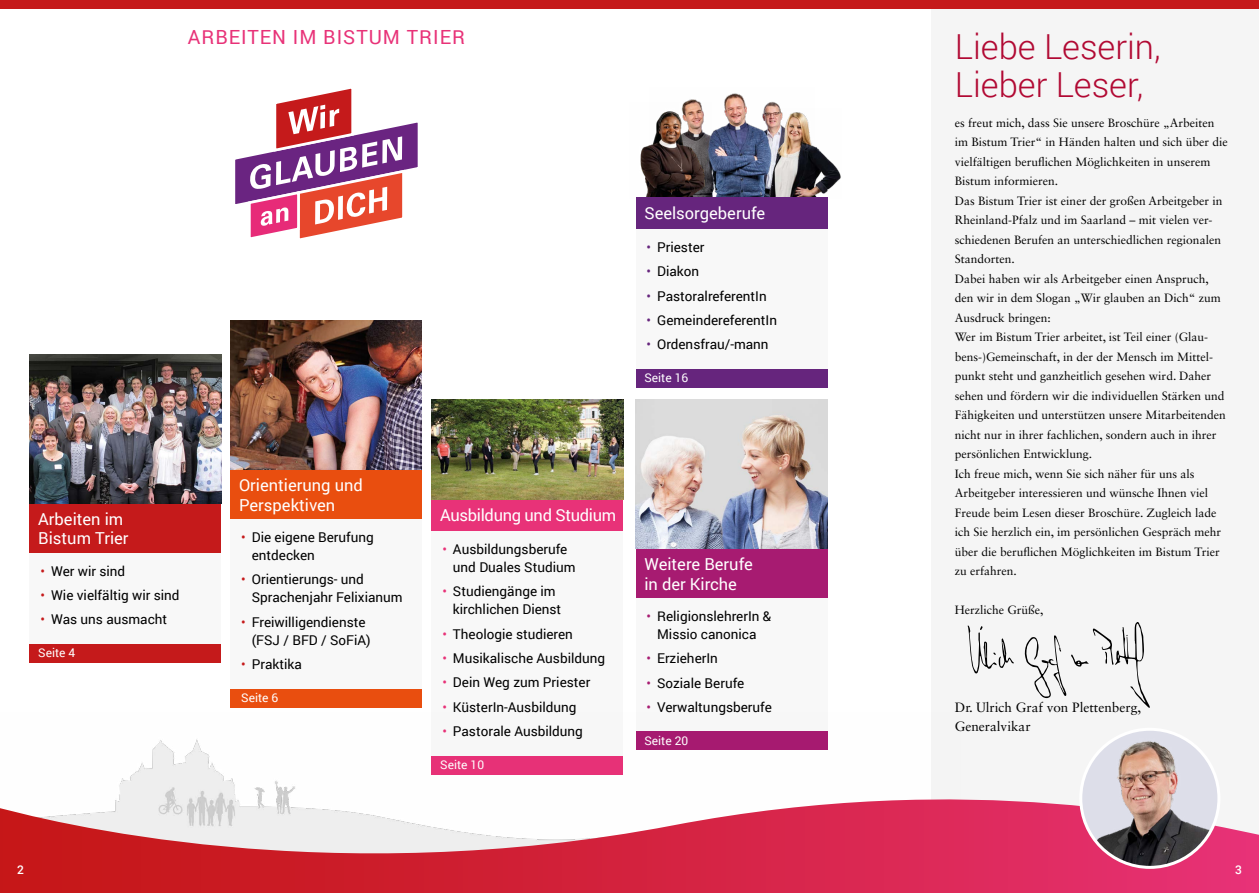
<style>
.page{position:relative;width:1259px;height:893px;background:#fff}
.page>*{position:absolute;margin:0;border:0;box-sizing:border-box;transform-origin:0 0}
.t1{font:300 34.5px/39px "Roboto";color:#b10933}
.t2{font:19.5px "Roboto";letter-spacing:.05em;color:#e83278}
.t3{font:16.5px/19.8px "Roboto";color:#fff}
.t4{font:16.5px "Roboto";letter-spacing:-.02em;color:#fff}
.t5{font:13.5px/18px "Roboto";color:#000}
.t6{font:13.5px/19.5px "Sabon LT Std";color:#000}
.t7{font:12px/19.5px "Sabon LT Std";color:#000}
.t8{font:12px "Roboto";color:#fff}
.t9{font:500 12px "Roboto";color:#fff}
.s1{color:#c51a1b}
.s2{color:#66257d}
.s3{color:#e83278}
.s4{color:#a71b71}
</style>
<div class="page">
<img style="left:685px;top:93px;width:95px;height:105px">
<img style="left:766px;top:108px;width:75px;height:91px">
<img style="left:636px;top:102px;width:75px;height:96px">
<div style="left:931px;top:0;width:328px;height:848px;background:#f5f5f5"></div>
<div style="left:30px;top:550px;width:191px;height:96px;background:#f8f8f8"></div>
<div style="left:30px;top:503px;width:191px;height:50px;background:#c51a1b"></div>
<div style="left:30px;top:644px;width:191px;height:19px;background:#c51a1b"></div>
<img style="left:30px;top:355px;width:191px;height:148px">
<div style="left:636px;top:225px;width:191px;height:147px;background:#f8f8f8"></div>
<div style="left:636px;top:198px;width:191px;height:31px;background:#66257d"></div>
<div style="left:636px;top:369px;width:191px;height:19px;background:#66257d"></div>
<div style="left:636px;top:587px;width:191px;height:157px;background:#f8f8f8"></div>
<div style="left:636px;top:548px;width:191px;height:50px;background:#a71b71"></div>
<img style="left:636px;top:400px;width:191px;height:148px">
<div style="left:432px;top:443px;width:191px;height:327px;background:#f8f8f8"></div>
<div style="left:432px;top:500px;width:191px;height:31px;background:#e83278"></div>
<img style="left:432px;top:400px;width:191px;height:100px">
<svg style="left:235px;top:88px;width:183px;height:151px"></svg>
<div style="left:230px;top:515px;width:192px;height:179px;background:#f8f8f8"></div>
<div style="left:230px;top:469px;width:192px;height:50px;background:#e94e0f"></div>
<div style="left:230px;top:689px;width:192px;height:18px;background:#e94e0f"></div>
<img style="left:230px;top:321px;width:192px;height:148px">
<img style="left:139px;top:731px;width:689px;height:38px">
<svg style="left:0;top:769px;width:1259px;height:124px"></svg>
<div style="left:0;top:0;width:1259px;height:9px;background:#c51a1b"></div>
<img style="left:1080px;top:729px;width:139px;height:138px;border-radius:69px">
<div style="left:1079px;top:728px;width:141px;height:141px;border:3px solid #fff;border-radius:50%"></div>
<svg style="left:967px;top:625px;width:47px;height:48px"></svg>
<svg style="left:1024px;top:622px;width:125px;height:86px"></svg>
<h3 class="t3" style="left:38px;top:508px;width:92px">Arbeiten im<br>Bistum Trier</h3>
<p class="t5" style="left:40px;top:561px;width:86px"><span class="s1">•</span> Wer wir sind</p>
<p class="t5" style="left:40px;top:586px;width:141px"><span class="s1">•</span> Wie vielfältig wir sind</p>
<p class="t5" style="left:40px;top:610px;width:128px"><span class="s1">•</span> Was uns ausmacht</p>
<p class="t8" style="left:38px;top:644px;width:39px">Seite 4</p>
<h2 class="t2" style="left:188px;top:23px;width:279px">ARBEITEN IM BISTUM TRIER</h2>
<h1 class="t1" style="left:955px;top:26px;width:207px">Liebe Leserin,<br>Lieber Leser,</h1>
<p class="t7" style="left:955px;top:113px;width:274px">es freut mich, dass Sie unsere Broschüre „Arbeiten im Bistum Trier“ in Händen halten und sich über die vielfältigen beruflichen Möglichkeiten in unserem Bistum informieren.<br>Das Bistum Trier ist einer der großen Arbeitgeber in Rheinland-Pfalz und im Saarland – mit vielen ver&shy;schiedenen Berufen an unterschiedlichen regionalen Standorten.<br>Dabei haben wir als Arbeitgeber einen Anspruch, den wir in dem Slogan „Wir glauben an Dich“ zum Ausdruck bringen:<br>Wer im Bistum Trier arbeitet, ist Teil einer (Glau&shy;bens-)Gemeinschaft, in der der Mensch im Mittel&shy;punkt steht und ganzheitlich gesehen wird. Daher sehen und fördern wir die individuellen Stärken und Fähigkeiten und unterstützen unsere Mitarbeitenden nicht nur in ihrer fachlichen, sondern auch in ihrer persönlichen Entwicklung.<br>Ich freue mich, wenn Sie sich näher für uns als Arbeitgeber interessieren und wünsche Ihnen viel Freude beim Lesen dieser Broschüre. Zugleich lade ich Sie herzlich ein, im persönlichen Gespräch mehr über die beruflichen Möglichkeiten im Bistum Trier zu erfahren.</p>
<p class="t7" style="left:955px;top:600px;width:90px">Herzliche Grüße,</p>
<h3 class="t3" style="left:644px;top:203px;width:122px">Seelsorgeberufe</h3>
<p class="t5" style="left:646px;top:238px;width:59px"><span class="s2">•</span> Priester</p>
<p class="t5" style="left:646px;top:262px;width:54px"><span class="s2">•</span> Diakon</p>
<p class="t5" style="left:646px;top:286px;width:122px"><span class="s2">•</span> PastoralreferentIn</p>
<p class="t5" style="left:646px;top:311px;width:132px"><span class="s2">•</span> GemeindereferentIn</p>
<p class="t5" style="left:646px;top:335px;width:124px"><span class="s2">•</span> Ordensfrau/-mann</p>
<p class="t8" style="left:644px;top:370px;width:45px">Seite 16</p>
<h3 class="t3" style="left:239px;top:475px;width:125px">Orientierung und<br>Perspektiven</h3>
<p class="t5" style="left:252px;top:528px;width:124px;text-indent:-11px"><span class="s1">•</span> Die eigene Berufung entdecken</p>
<p class="t5" style="left:252px;top:570px;width:152px;text-indent:-11px"><span class="s1">•</span> Orientierungs- und<br>Sprachenjahr Felixianum</p>
<p class="t5" style="left:252px;top:612px;width:120px;text-indent:-11px"><span class="s1">•</span> Freiwilligendienste (FSJ / BFD / SoFiA)</p>
<p class="t5" style="left:241px;top:655px;width:62px"><span class="s1">•</span> Praktika</p>
<p class="t8" style="left:241px;top:689px;width:39px">Seite 6</p>
<h3 class="t4" style="left:440px;top:504px;width:177px">Ausbildung und Studium</h3>
<p class="t5" style="left:453px;top:540px;width:124px;text-indent:-11px"><span class="s3">•</span> Ausbildungsberufe und Duales Studium</p>
<p class="t5" style="left:453px;top:582px;width:110px;text-indent:-11px"><span class="s3">•</span> Studiengänge im kirchlichen Dienst</p>
<p class="t5" style="left:442px;top:624px;width:132px"><span class="s3">•</span> Theologie studieren</p>
<p class="t5" style="left:442px;top:649px;width:164px"><span class="s3">•</span> Musikalische Ausbildung</p>
<p class="t5" style="left:442px;top:673px;width:149px"><span class="s3">•</span> Dein Weg zum Priester</p>
<p class="t5" style="left:442px;top:697px;width:136px"><span class="s3">•</span> KüsterIn-Ausbildung</p>
<p class="t5" style="left:442px;top:722px;width:142px"><span class="s3">•</span> Pastorale Ausbildung</p>
<p class="t8" style="left:440px;top:756px;width:45px">Seite 10</p>
<h3 class="t3" style="left:644px;top:553px;width:110px">Weitere Berufe in der Kirche</h3>
<p class="t5" style="left:646px;top:606px;width:126px;text-align:center"><span class="s4">•</span> ReligionslehrerIn &amp;<br>Missio canonica</p>
<p class="t5" style="left:646px;top:649px;width:73px"><span class="s4">•</span> ErzieherIn</p>
<p class="t5" style="left:646px;top:673px;width:99px"><span class="s4">•</span> Soziale Berufe</p>
<p class="t5" style="left:646px;top:698px;width:127px"><span class="s4">•</span> Verwaltungsberufe</p>
<p class="t8" style="left:644px;top:732px;width:45px">Seite 20</p>
<p class="t6" style="left:955px;top:697px;width:188px">Dr. Ulrich Graf von Plettenberg,<br>Generalvikar</p>
<p class="t9" style="left:17px;top:861px;width:8px">2</p>
<p class="t9" style="left:1235px;top:861px;width:8px">3</p>
</div>
